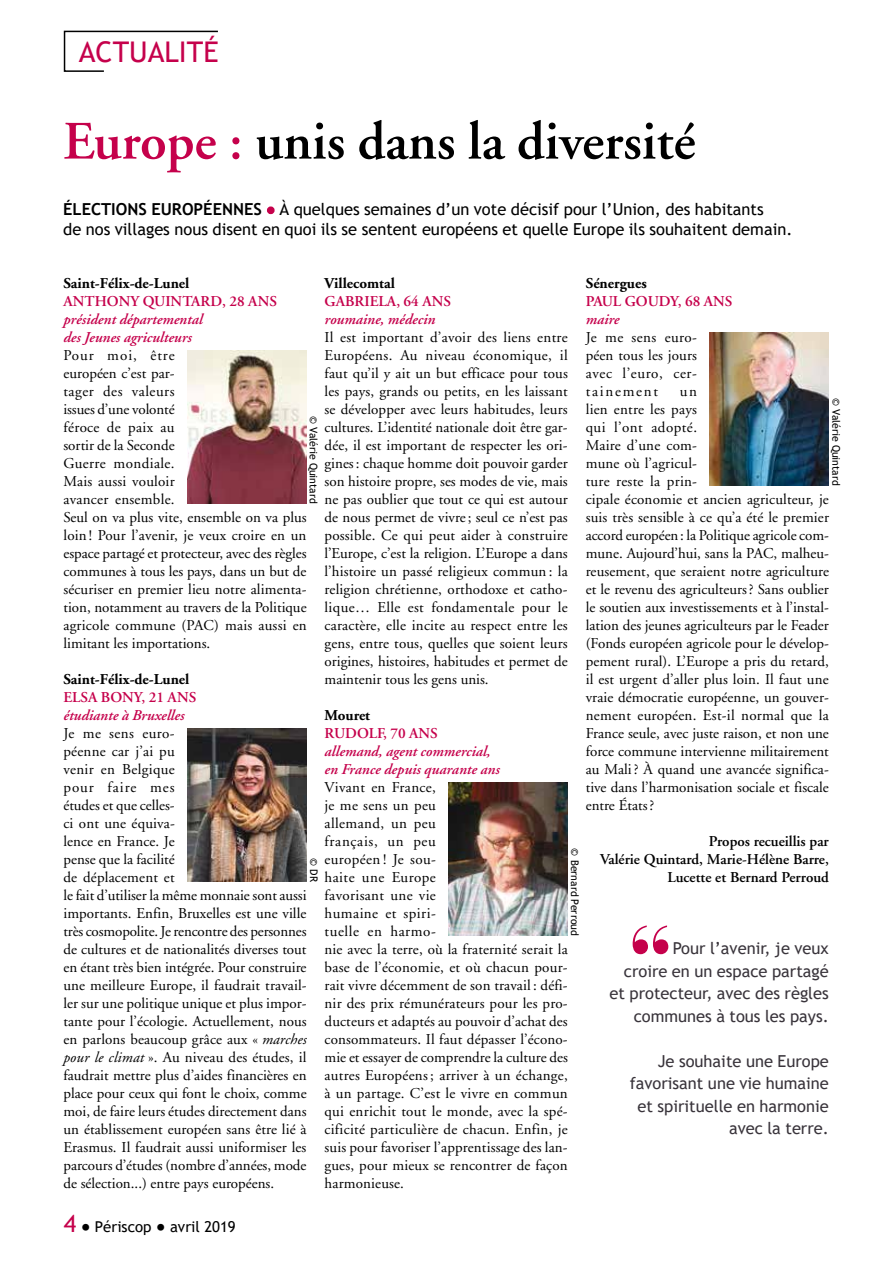
<style>
.page{position:relative;width:893px;height:1263px;background:#fff}
.page>*{position:absolute;margin:0;border:0;box-sizing:border-box;transform-origin:0 0}
.t1{font:600 54px "Adobe Garamond";color:#000}
.t2{font:28.5px "Trebuchet MS";color:#c5014b}
.t3{font:16.5px/22.5px "Trebuchet MS";color:#39343b;text-align:right}
.t4{font:16.5px/19.8px "Trebuchet MS";color:#000}
.t5{font:15px/18px "Adobe Garamond";letter-spacing:.005em;color:#000}
.t6{font:italic 600 15px/18px "Adobe Garamond";color:#c5014b}
.t7{font:600 15px "Adobe Garamond";color:#c5014b}
.t8{font:600 15px/18px "Adobe Garamond";color:#000;text-align:right}
.t9{font:700 15px "Adobe Garamond";color:#000}
.t10{font:15px "Trebuchet MS";color:#000}
.t11{font:10.5px "Trebuchet MS";color:#000}
.s1{color:#c5014b}
.s2{font-weight:700}
.s3{font-style:italic}
.s4{font-size:24px;color:#c5014b}
.s5{font-size:24px}
</style>
<div class="page">
<svg style="left:267px;top:206px;width:8px;height:9px"></svg>
<img style="left:187px;top:350px;width:119px;height:154px">
<img style="left:188px;top:728px;width:119px;height:154px">
<img style="left:449px;top:782px;width:119px;height:154px">
<img style="left:710px;top:332px;width:119px;height:154px">
<svg style="left:633px;top:925px;width:35px;height:29px"></svg>
<svg style="left:63px;top:30px;width:155px;height:42px"></svg>
<h2 class="t2" style="left:79px;top:34px;width:141px">ACTUALITÉ</h2>
<h1 class="t1" style="left:63px;top:112px;width:634px"><span class="s1">Europe :</span> unis dans la diversité</h1>
<p class="t4" style="left:63px;top:199px;width:731px"><span class="s2">ÉLECTIONS EUROPÉENNES</span> <span class="s1">•</span> À quelques semaines d’un vote décisif pour l’Union, des habitants<br>de nos villages nous disent en quoi ils se sentent européens et quelle Europe ils souhaitent demain.</p>
<p class="t9" style="left:63px;top:275px;width:127px">Saint-Félix-de-Lunel</p>
<p class="t7" style="left:63px;top:293px;width:215px">ANTHONY QUINTARD, 28 ANS</p>
<p class="t6" style="left:63px;top:311px;width:141px">président départemental des Jeunes agriculteurs</p>
<p class="t5" style="left:63px;top:347px;width:245px">Pour moi, être<br>européen c’est par-<br>tager des valeurs<br>issues d’une volonté<br>féroce de paix au<br>sortir de la Seconde<br>Guerre mondiale.<br>Mais aussi vouloir<br>avancer ensemble.<br>Seul on va plus vite, ensemble on va plus loin ! Pour l’avenir, je veux croire en un espace partagé et protecteur, avec des règles communes à tous les pays, dans un but de sécuriser en premier lieu notre alimenta&shy;tion, notamment au travers de la Politique agricole commune (PAC) mais aussi en limitant les importations.</p>
<p class="t9" style="left:63px;top:671px;width:127px">Saint-Félix-de-Lunel</p>
<p class="t7" style="left:63px;top:689px;width:134px">ELSA BONY, 21 ANS</p>
<p class="t6" style="left:63px;top:707px;width:122px">étudiante à Bruxelles</p>
<p class="t5" style="left:63px;top:725px;width:245px">Je me sens euro-<br>péenne car j’ai pu<br>venir en Belgique<br>pour faire mes<br>études et que celles-<br>ci ont une équiva-<br>lence en France. Je<br>pense que la facilité<br>de déplacement et<br>le fait d’utiliser la même monnaie sont aussi importants. Enfin, Bruxelles est une ville très cosmopolite. Je rencontre des personnes de cultures et de nationalités diverses tout en étant très bien intégrée. Pour construire une meilleure Europe, il faudrait travail&shy;ler sur une politique unique et plus impor&shy;tante pour l’écologie. Actuellement, nous en parlons beaucoup grâce aux « <span class="s3">marches pour le climat</span> ». Au niveau des études, il faudrait mettre plus d’aides financières en place pour ceux qui font le choix, comme moi, de faire leurs études directement dans un établissement européen sans être lié à Erasmus. Il faudrait aussi uniformiser les parcours d’études (nombre d’années, mode de sélection...) entre pays européens.</p>
<p class="t9" style="left:325px;top:275px;width:72px">Villecomtal</p>
<p class="t7" style="left:325px;top:293px;width:128px">GABRIELA, 64 ANS</p>
<p class="t6" style="left:325px;top:311px;width:112px">roumaine, médecin</p>
<p class="t5" style="left:325px;top:329px;width:245px;text-align:justify">Il est important d’avoir des liens entre Européens. Au niveau économique, il faut qu’il y ait un but efficace pour tous les pays, grands ou petits, en les laissant se développer avec leurs habitudes, leurs cultures. L’identité nationale doit être gar&shy;dée, il est important de respecter les ori&shy;gines: chaque homme doit pouvoir garder son histoire propre, ses modes de vie, mais ne pas oublier que tout ce qui est autour de nous permet de vivre; seul ce n’est pas possible. Ce qui peut aider à construire l’Europe, c’est la religion. L’Europe a dans l’histoire un passé religieux commun : la religion chrétienne, orthodoxe et catho&shy;lique… Elle est fondamentale pour le caractère, elle incite au respect entre les gens, entre tous, quelles que soient leurs origines, histoires, habitudes et permet de maintenir tous les gens unis.</p>
<p class="t9" style="left:325px;top:707px;width:47px">Mouret</p>
<p class="t7" style="left:325px;top:725px;width:115px">RUDOLF, 70 ANS</p>
<p class="t6" style="left:325px;top:743px;width:177px">allemand, agent commercial, en France depuis quarante ans</p>
<p class="t5" style="left:325px;top:779px;width:245px">Vivant en France,<br>je me sens un peu<br>allemand, un peu<br>français, un peu<br>européen ! Je sou-<br>haite une Europe<br>favorisant une vie<br>humaine et spiri-<br>tuelle en harmo-<br>nie avec la terre, où la fraternité serait la base de l’économie, et où chacun pour&shy;rait vivre décemment de son travail : défi&shy;nir des prix rémunérateurs pour les pro&shy;ducteurs et adaptés au pouvoir d’achat des consommateurs. Il faut dépasser l’écono&shy;mie et essayer de comprendre la culture des autres Européens; arriver à un échange, à un partage. C’est le vivre en commun qui enrichit tout le monde, avec la spé&shy;cificité particulière de chacun. Enfin, je suis pour favoriser l’apprentissage des lan&shy;gues, pour mieux se rencontrer de façon harmonieuse.</p>
<p class="t9" style="left:586px;top:275px;width:63px">Sénergues</p>
<p class="t7" style="left:586px;top:293px;width:148px">PAUL GOUDY, 68 ANS</p>
<p class="t6" style="left:586px;top:311px;width:35px">maire</p>
<p class="t5" style="left:586px;top:329px;width:113px;text-align:justify">Je me sens euro&shy;péen tous les jours avec l’euro, cer&shy;tainement</p>
<p class="t5" style="left:586px;top:383px;width:245px;text-indent:94px">un<br>lien entre les pays<br>qui l’ont adopté.<br>Maire d’une com-<br>mune où l’agricul-<br>ture reste la prin-<br>cipale économie et ancien agriculteur, je suis très sensible à ce qu’a été le premier accord européen: la Politique agricole com&shy;mune. Aujourd’hui, sans la PAC, malheu&shy;reusement, que seraient notre agriculture et le revenu des agriculteurs? Sans oublier le soutien aux investissements et à l’instal&shy;lation des jeunes agriculteurs par le Feader (Fonds européen agricole pour le dévelop&shy;pement rural). L’Europe a pris du retard, il est urgent d’aller plus loin. Il faut une vraie démocratie européenne, un gouver&shy;nement européen. Est-il normal que la France seule, avec juste raison, et non une force commune intervienne militairement au Mali? À quand une avancée significa&shy;tive dans l’harmonisation sociale et fiscale entre États?</p>
<p class="t8" style="left:600px;top:833px;width:230px">Propos recueillis par<br>Valérie Quintard, Marie-Hélène Barre,<br>Lucette et Bernard Perroud</p>
<p class="t11" style="left:843px;top:398px;width:90px;rotate:90deg">© Valérie Quintard</p>
<p class="t11" style="left:320px;top:416px;width:90px;rotate:90deg">© Valérie Quintard</p>
<p class="t11" style="left:581px;top:848px;width:89px;rotate:90deg">© Bernard Perroud</p>
<p class="t11" style="left:320px;top:858px;width:26px;rotate:90deg">© DR</p>
<p class="t3" style="left:609px;top:937px;width:221px">Pour l’avenir, je veux<br>croire en un espace partagé et protecteur, avec des règles communes à tous les pays.</p>
<p class="t3" style="left:630px;top:1049px;width:201px">Je souhaite une Europe favorisant une vie humaine et spirituelle en harmonie avec la terre.</p>
<p class="t10" style="left:64px;top:1217px;width:174px"><span class="s4">4</span><span class="s5">•</span> Périscop <span class="s5">•</span> avril 2019</p>
</div>
